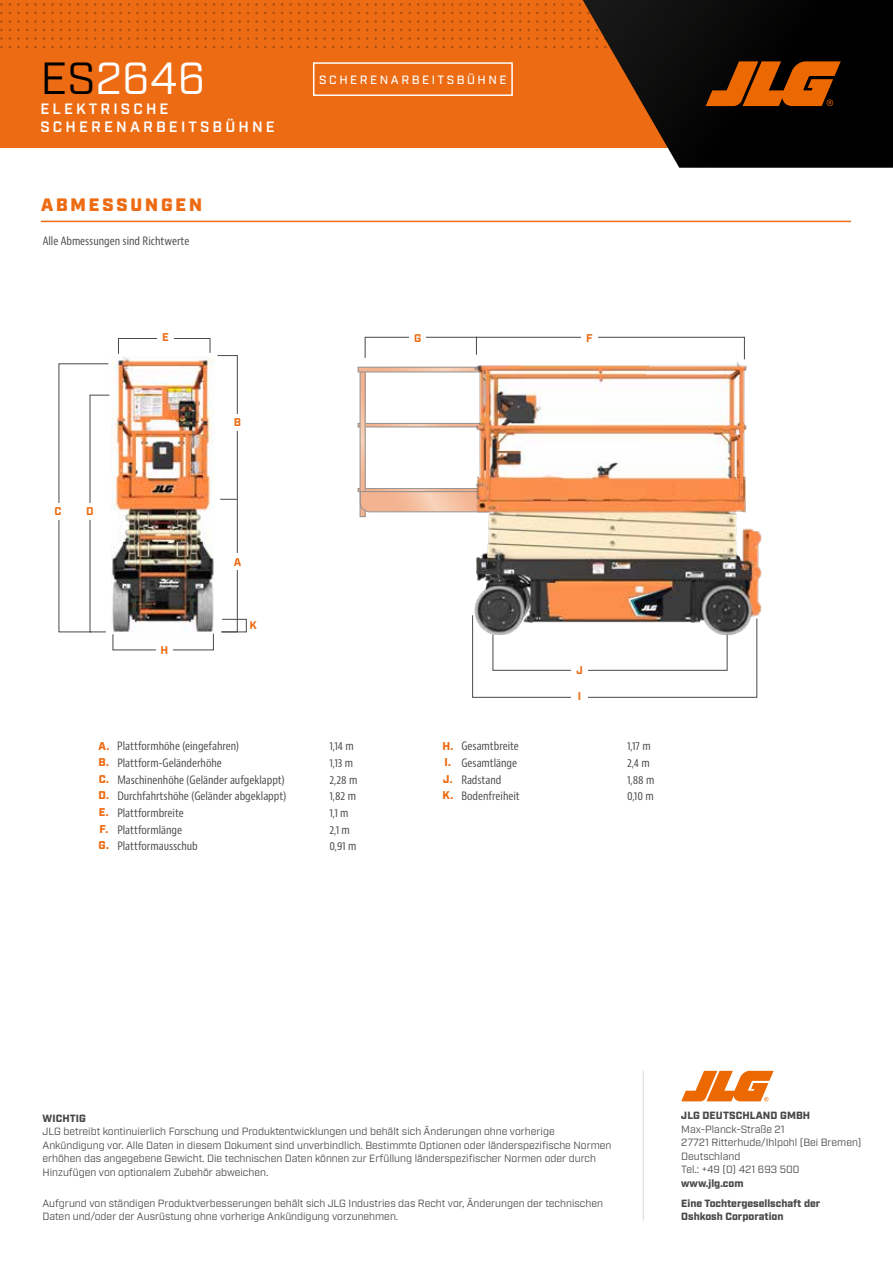
<style>
.page{position:relative;width:893px;height:1263px;background:#fff}
.page>*{position:absolute;margin:0;border:0;box-sizing:border-box;transform-origin:0 0}
.t1{font:45px "Industry";color:#fff}
.t2{font:900 18px "Industry";letter-spacing:.16em;color:#ed6b13}
.t3{font:600 15px/18px "Industry";letter-spacing:.21em;color:#fff}
.t4{font:500 12px "Industry";letter-spacing:.21em;color:#fff}
.t5{font:condensed 11.25px "Bernino Sans";color:#494948}
.t6{font:700 11.25px "Industry";color:#ed6b13}
.t7{font:10.5px/13.5px "Industry";color:#494948}
.t8{font:900 10.5px/20.2px "Industry";color:#494948}
.s1{color:#000}
.s2{font-family:"Industry";font-weight:900;font-stretch:normal;color:#ed6b13}
</style>
<div class="page">
<div style="left:0;top:0;width:682px;height:148px;background:#ed6b13"></div>
<hr style="left:643px;top:1070px;width:1px;height:150px;background:#dadada">
<svg style="left:553px;top:3px;width:11px;height:3px"></svg>
<svg style="left:536px;top:3px;width:11px;height:3px"></svg>
<svg style="left:519px;top:3px;width:11px;height:3px"></svg>
<svg style="left:570px;top:3px;width:11px;height:3px"></svg>
<svg style="left:553px;top:29px;width:11px;height:2px"></svg>
<svg style="left:536px;top:29px;width:11px;height:2px"></svg>
<svg style="left:519px;top:29px;width:11px;height:2px"></svg>
<svg style="left:570px;top:29px;width:11px;height:2px"></svg>
<svg style="left:553px;top:37px;width:11px;height:3px"></svg>
<svg style="left:536px;top:37px;width:11px;height:3px"></svg>
<svg style="left:519px;top:37px;width:11px;height:3px"></svg>
<svg style="left:570px;top:37px;width:11px;height:3px"></svg>
<svg style="left:553px;top:12px;width:11px;height:2px"></svg>
<svg style="left:536px;top:12px;width:11px;height:2px"></svg>
<svg style="left:519px;top:12px;width:11px;height:2px"></svg>
<svg style="left:570px;top:12px;width:11px;height:2px"></svg>
<svg style="left:553px;top:20px;width:11px;height:3px"></svg>
<svg style="left:536px;top:20px;width:11px;height:3px"></svg>
<svg style="left:519px;top:20px;width:11px;height:3px"></svg>
<svg style="left:570px;top:20px;width:11px;height:3px"></svg>
<svg style="left:553px;top:46px;width:11px;height:2px"></svg>
<svg style="left:536px;top:46px;width:11px;height:2px"></svg>
<svg style="left:519px;top:46px;width:11px;height:2px"></svg>
<svg style="left:570px;top:46px;width:11px;height:2px"></svg>
<svg style="left:583px;top:0;width:310px;height:168px"></svg>
<svg style="left:706px;top:61px;width:135px;height:45px;background:#9d4501"></svg>
<svg style="left:827px;top:99px;width:6px;height:7px"></svg>
<svg style="left:681px;top:1071px;width:93px;height:30px"></svg>
<img style="left:112px;top:357px;width:102px;height:6px">
<svg style="left:362px;top:373px;width:1px;height:142px"></svg>
<svg style="left:360px;top:369px;width:114px;height:1px"></svg>
<svg style="left:360px;top:491px;width:115px;height:22px;background:#ebba9f"></svg>
<img style="left:475px;top:362px;width:287px;height:273px">
<img style="left:492px;top:482px;width:77px;height:15px">
<hr style="left:41px;top:221px;width:810px;height:1px;background:#ed6b13">
<svg style="left:472px;top:615px;width:285px;height:83px"></svg>
<svg style="left:118px;top:338px;width:92px;height:16px"></svg>
<img style="left:59px;top:363px;width:155px;height:287px">
<svg style="left:217px;top:355px;width:30px;height:277px"></svg>
<svg style="left:365px;top:337px;width:380px;height:23px"></svg>
<svg style="left:476px;top:337px;width:1px;height:18px"></svg>
<div style="left:157px;top:329px;width:17px;height:16px;background:#fff"></div>
<div style="left:229px;top:414px;width:16px;height:16px;background:#fff"></div>
<div style="left:410px;top:330px;width:16px;height:16px;background:#fff"></div>
<div style="left:581px;top:330px;width:16px;height:16px;background:#fff"></div>
<div style="left:229px;top:553px;width:16px;height:16px;background:#fff"></div>
<div style="left:571px;top:662px;width:17px;height:16px;background:#fff"></div>
<div style="left:571px;top:688px;width:17px;height:16px;background:#fff"></div>
<div style="left:156px;top:642px;width:17px;height:16px;background:#fff"></div>
<div style="left:82px;top:503px;width:16px;height:16px;background:#fff"></div>
<div style="left:50px;top:503px;width:16px;height:16px;background:#fff"></div>
<div style="left:313px;top:62px;width:200px;height:34px;border:2px solid #fff"></div>
<h1 class="t1" style="left:41px;top:52px;width:166px"><span class="s1">ES</span>2646</h1>
<p class="t4" style="left:319px;top:72px;width:189px">SCHERENARBEITSBÜHNE</p>
<h3 class="t3" style="left:40px;top:100px;width:236px">ELEKTRISCHE<br>SCHERENARBEITSBÜHNE</h3>
<h2 class="t2" style="left:41px;top:194px;width:163px">ABMESSUNGEN</h2>
<p class="t5" style="left:43px;top:234px;width:148px">Alle Abmessungen sind Richtwerte</p>
<p class="t6" style="left:55px;top:504px;width:9px">C</p>
<p class="t6" style="left:86px;top:504px;width:9px">D</p>
<p class="t6" style="left:162px;top:331px;width:8px">E</p>
<p class="t6" style="left:161px;top:643px;width:9px">H</p>
<p class="t6" style="left:234px;top:416px;width:9px">B</p>
<p class="t6" style="left:234px;top:555px;width:9px">A</p>
<p class="t6" style="left:250px;top:619px;width:9px">K</p>
<p class="t5" style="left:98px;top:739px;width:142px"><span class="s2">A.</span> Plattformhöhe (eingefahren)</p>
<p class="t5" style="left:329px;top:739px;width:26px">1,14 m</p>
<p class="t5" style="left:99px;top:756px;width:125px"><span class="s2">B.</span> Plattform-Geländerhöhe</p>
<p class="t5" style="left:329px;top:756px;width:25px">1,13 m</p>
<p class="t5" style="left:99px;top:773px;width:188px"><span class="s2">C.</span> Maschinenhöhe (Geländer aufgeklappt)</p>
<p class="t5" style="left:329px;top:773px;width:29px">2,28 m</p>
<p class="t5" style="left:99px;top:789px;width:189px"><span class="s2">D.</span> Durchfahrtshöhe (Geländer abgeklappt)</p>
<p class="t5" style="left:329px;top:789px;width:28px">1,82 m</p>
<p class="t5" style="left:99px;top:806px;width:86px"><span class="s2">E.</span> Plattformbreite</p>
<p class="t5" style="left:329px;top:806px;width:21px">1,1 m</p>
<p class="t5" style="left:99px;top:822px;width:84px"><span class="s2">F.</span> Plattformlänge</p>
<p class="t5" style="left:329px;top:822px;width:22px">2,1 m</p>
<p class="t5" style="left:99px;top:839px;width:101px"><span class="s2">G.</span> Plattformausschub</p>
<p class="t5" style="left:329px;top:839px;width:28px">0,91 m</p>
<p class="t6" style="left:414px;top:331px;width:9px">G</p>
<p class="t6" style="left:586px;top:331px;width:8px">F</p>
<p class="t6" style="left:576px;top:663px;width:8px">J</p>
<p class="t6" style="left:578px;top:689px;width:5px">I</p>
<p class="t5" style="left:442px;top:739px;width:78px"><span class="s2">H.</span> Gesamtbreite</p>
<p class="t5" style="left:627px;top:739px;width:25px">1,17 m</p>
<p class="t5" style="left:445px;top:756px;width:74px"><span class="s2">I.</span> Gesamtlänge</p>
<p class="t5" style="left:627px;top:756px;width:24px">2,4 m</p>
<p class="t5" style="left:443px;top:773px;width:60px"><span class="s2">J.</span> Radstand</p>
<p class="t5" style="left:627px;top:773px;width:29px">1,88 m</p>
<p class="t5" style="left:442px;top:789px;width:79px"><span class="s2">K.</span> Bodenfreiheit</p>
<p class="t5" style="left:627px;top:789px;width:28px">0,10 m</p>
<p class="t8" style="left:43px;top:1108px;width:45px">WICHTIG</p>
<p class="t7" style="left:43px;top:1125px;width:570px">JLG betreibt kontinuierlich Forschung und Produktentwicklungen und behält sich Änderungen ohne vorherige Ankündigung vor. Alle Daten in diesem Dokument sind unverbindlich. Bestimmte Optionen oder länderspezifische Normen erhöhen das angegebene Gewicht. Die technischen Daten können zur Erfüllung länderspezifischer Normen oder durch Hinzufügen von optionalem Zubehör abweichen.</p>
<p class="t7" style="left:43px;top:1197px;width:562px">Aufgrund von ständigen Produktverbesserungen behält sich JLG Industries das Recht vor, Änderungen der technischen<br>Daten und/oder der Ausrüstung ohne vorherige Ankündigung vorzunehmen.</p>
<p class="t8" style="left:681px;top:1106px;width:131px">JLG DEUTSCHLAND GMBH</p>
<p class="t7" style="left:681px;top:1122px;width:182px">Max-Planck-Straße 21<br>27721 Ritterhude/Ihlpohl (Bei Bremen)<br>Deutschland<br>Tel.: +49 (0) 421 693 500</p>
<p class="t8" style="left:681px;top:1173px;width:141px">www.jlg.com<br>Eine Tochtergesellschaft der</p>
<p class="t8" style="left:681px;top:1207px;width:104px">Oshkosh Corporation</p>
</div>
